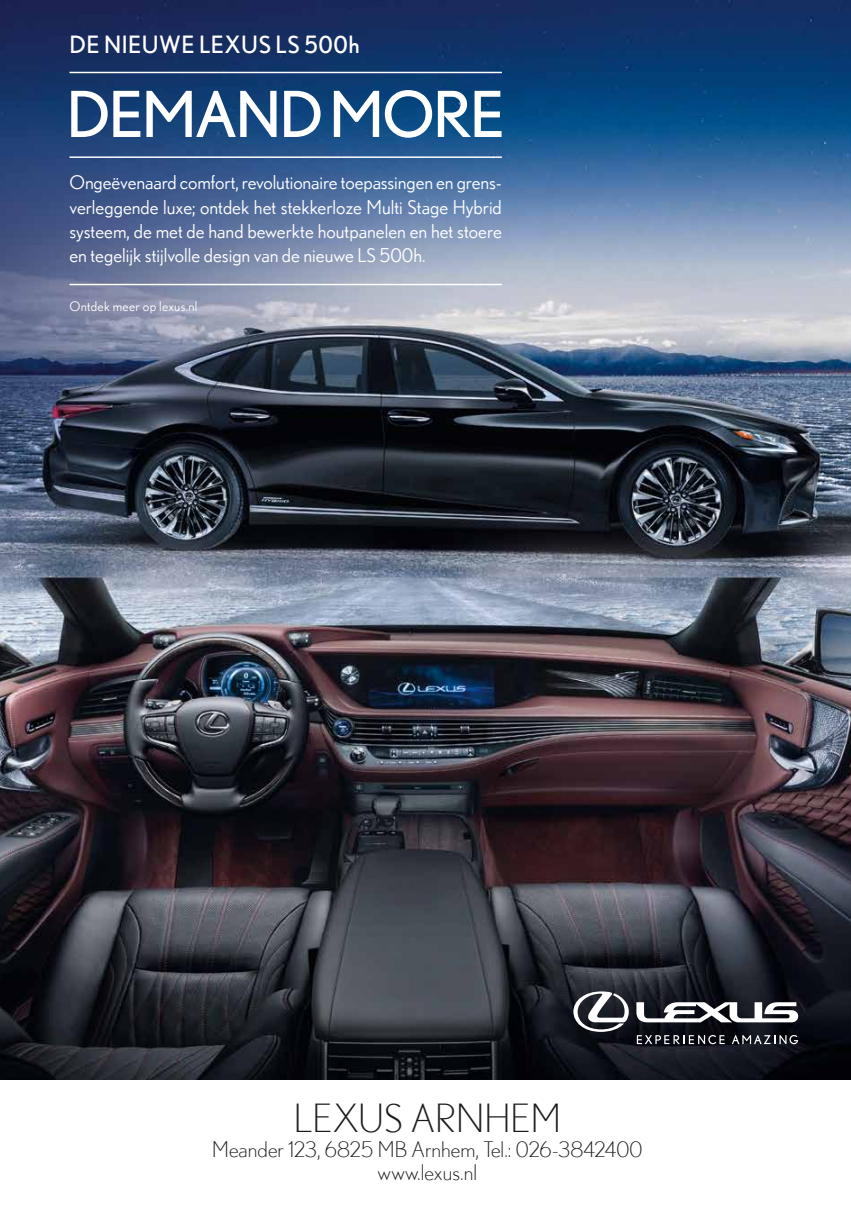
<style>
.page{position:relative;width:851px;height:1205px;background:#fff}
.page>*{position:absolute;margin:0;border:0;box-sizing:border-box;transform-origin:0 0}
.t1{font:63.25px "Nobel";letter-spacing:-.03em;color:#fff}
.t2{font:300 38.75px "Nobel";color:#1c1c1d}
.t3{font:23.75px "Nobel";letter-spacing:.02em;color:#fff}
.t4{font:300 21.5px/23.1px "Nobel";color:#1c1c1d;text-align:center}
.t5{font:19px/24.1px "Nobel";color:#fff;text-align:justify}
.t6{font:13.38px "Nobel";letter-spacing:.02em;color:#fff}
</style>
<div class="page">
<img style="left:0;top:0;width:850px;height:1079px">
<svg style="left:573px;top:991px;width:55px;height:41px"></svg>
<svg style="left:636px;top:1002px;width:164px;height:20px"></svg>
<svg style="left:636px;top:1035px;width:88px;height:9px"></svg>
<svg style="left:731px;top:1035px;width:67px;height:9px"></svg>
<hr style="left:69px;top:72px;width:433px;height:1px;background:#fff">
<hr style="left:69px;top:156px;width:433px;height:2px;background:#fff">
<hr style="left:69px;top:284px;width:433px;height:1px;background:#fff">
<p class="t3" style="left:69px;top:31px;width:291px">DE NIEUWE LEXUS LS 500h</p>
<h1 class="t1" style="left:66px;top:78px;width:439px">DEMAND MORE</h1>
<p class="t5" style="left:69px;top:170px;width:434px">Ongeëvenaard comfort, revolutionaire toepassingen en grens&shy;verleggende luxe; ontdek het stekkerloze Multi Stage Hybrid systeem, de met de hand bewerkte houtpanelen en het stoere en tegelijk stijlvolle design van de nieuwe LS 500h.</p>
<p class="t6" style="left:69px;top:298px;width:129px">Ontdek meer op lexus.nl</p>
<h2 class="t2" style="left:294px;top:1096px;width:268px">LEXUS ARNHEM</h2>
<p class="t4" style="left:212px;top:1137px;width:431px">Meander 123, 6825 MB Arnhem, Tel.: 026-3842400 www.lexus.nl</p>
</div>
